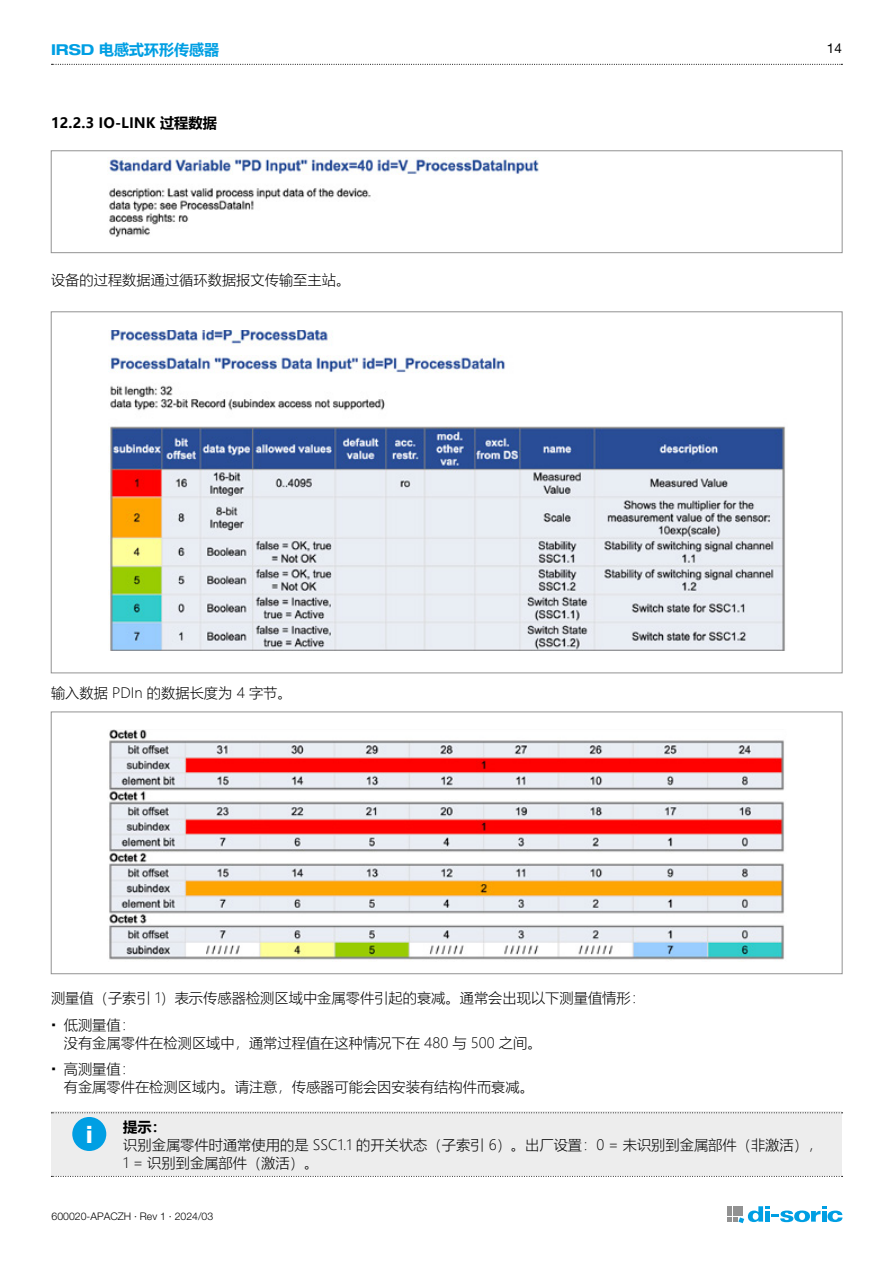
<style>
.page{position:relative;width:893px;height:1263px;background:#fff}
.page>*{position:absolute;margin:0;border:0;box-sizing:border-box;transform-origin:0 0}
.t1{font:800 24px "Helvetica Neue LTW1 G";color:#fff}
.t2{font:700 15px "Microsoft Ya Hei";color:#009fe3}
.t3{font:300 14.25px/26.5px "Microsoft Ya Hei";color:#000}
.t4{font:700 14.25px "Microsoft Ya Hei";color:#000}
.t5{font:13.5px "Helvetica Neue LTW1 G";color:#000}
.t6{font:300 10.5px "Helvetica Neue LTW1 G";color:#000}
.s1{font-family:"Helvetica Neue LTW1 G";font-stretch:expanded}
</style>
<div class="page">
<svg style="left:727px;top:1206px;width:115px;height:17px"></svg>
<hr style="left:822px;top:1211px;width:4px;height:11px;background:#009fe3">
<svg style="left:52px;top:64px;width:790px;height:1px"></svg>
<div style="left:51px;top:1111px;width:791px;height:65px;background:#ededed"></div>
<svg style="left:51px;top:1112px;width:792px;height:1px"></svg>
<svg style="left:51px;top:1176px;width:792px;height:1px"></svg>
<img style="left:108px;top:157px;width:431px;height:80px">
<div style="left:51px;top:151px;width:791px;height:102px;border:1px solid #929292"></div>
<img style="left:108px;top:330px;width:677px;height:320px">
<img style="left:109px;top:729px;width:675px;height:233px">
<div style="left:51px;top:712px;width:791px;height:262px;border:1px solid #929292"></div>
<div style="left:72px;top:1117px;width:34px;height:34px;background:#009fe3;border-radius:50%"></div>
<p class="t2" style="left:51px;top:39px;width:170px"><span class="s1">IRSD</span> 电感式环形传感器</p>
<p class="t5" style="left:827px;top:40px;width:17px">14</p>
<p class="t4" style="left:51px;top:113px;width:167px">12.2.3 IO-LINK 过程数据</p>
<p class="t3" style="left:51px;top:266px;width:301px">设备的过程数据通过循环数据报文传输至主站。</p>
<p class="t3" style="left:51px;top:679px;width:242px">输入数据 PDIn 的数据长度为 4 字节。</p>
<p class="t3" style="left:64px;top:984px;width:583px;text-indent:-13px">测量值（子索引 1）表示传感器检测区域中金属零件引起的衰减。通常会出现以下测量值情形：低测量值：</p>
<p class="t3" style="left:64px;top:1029px;width:479px">没有金属零件在检测区域中，通常过程值在这种情况下在 480 与 500 之间。高测量值：</p>
<p class="t3" style="left:64px;top:1073px;width:472px">有金属零件在检测区域内。请注意，传感器可能会因安装有结构件而衰减。</p>
<h1 class="t1" style="left:86px;top:1120px;width:9px">i</h1>
<p class="t4" style="left:123px;top:1116px;width:44px">提示：</p>
<p class="t3" style="left:123px;top:1135px;width:700px;line-height:18px">识别金属零件时通常使用的是 SSC1.1 的开关状态（子索引 6）。出厂设置：0 = 未识别到金属部件（非激活），<br>1 = 识别到金属部件（激活）。</p>
<p class="t6" style="left:52px;top:1210px;width:163px">600020-APACZH · Rev 1 · 2024/03</p>
</div>
